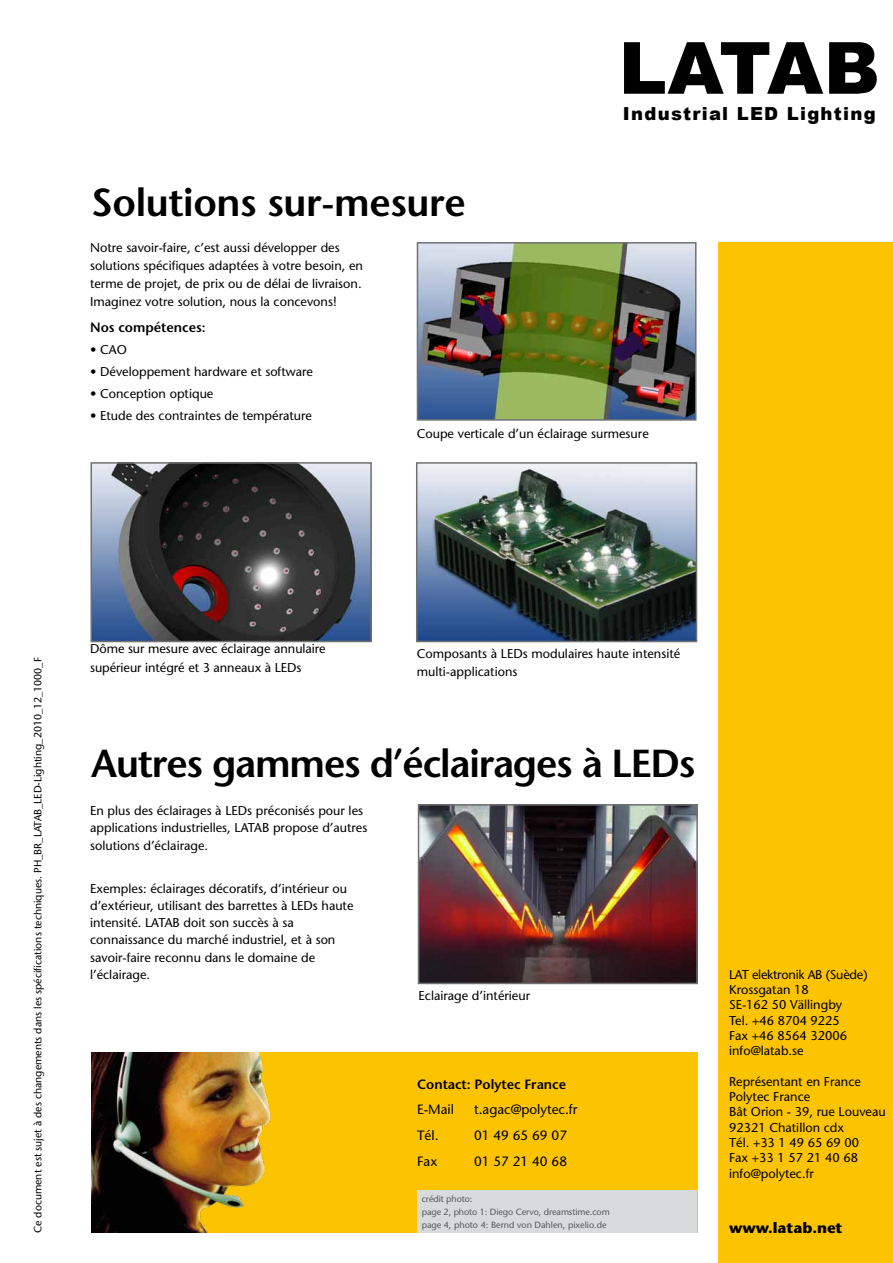
<style>
.page{position:relative;width:893px;height:1263px;background:#fff}
.page>*{position:absolute;margin:0;border:0;box-sizing:border-box;transform-origin:0 0}
.t1{font:900 72px "Arial";letter-spacing:-.025em;color:#000}
.t2{font:600 39px "Stone Sans LT";letter-spacing:-.03em;color:#000}
.t3{font:600 39px "Stone Sans LT";letter-spacing:-.01em;color:#000}
.t4{font:900 18px "Arial";letter-spacing:.07em;color:#000}
.t5{font:700 15px "Stone Sans LT";color:#000}
.t6{font:13.5px "Stone Sans LT";color:#000}
.t7{font:600 13.5px "Stone Sans LT";color:#000}
.t8{font:12.75px/15.3px "Stone Sans LT";color:#000}
.t9{font:10.5px "Stone Sans LT";color:#000}
.t10{font:9px/13.2px "Stone Sans LT";letter-spacing:-.01em;color:#58585a}
</style>
<div class="page">
<div style="left:718px;top:242px;width:175px;height:1020px;background:#fcc400"></div>
<img style="left:421px;top:807px;width:274px;height:174px">
<div style="left:418px;top:804px;width:280px;height:180px;border:2px solid #707172"></div>
<img style="left:419px;top:465px;width:275px;height:174px">
<div style="left:416px;top:462px;width:281px;height:180px;border:2px solid #707172"></div>
<img style="left:420px;top:245px;width:273px;height:173px">
<div style="left:417px;top:242px;width:279px;height:179px;border:2px solid #707172"></div>
<div style="left:150px;top:1053px;width:547px;height:180px;background:#fcc400"></div>
<img style="left:91px;top:1053px;width:180px;height:180px">
<div style="left:417px;top:1191px;width:280px;height:42px;background:#d9dadb"></div>
<img style="left:94px;top:465px;width:275px;height:174px">
<div style="left:91px;top:462px;width:281px;height:180px;border:2px solid #707172"></div>
<h2 class="t3" style="left:91px;top:179px;width:376px">Solutions sur-mesure</h2>
<p class="t8" style="left:90px;top:238px;width:274px;line-height:18px">Notre savoir-faire, c’est aussi développer des solutions spécifiques adaptées à votre besoin, en terme de projet, de prix ou de délai de livraison.<br>Imaginez votre solution, nous la concevons!</p>
<p class="t7" style="left:90px;top:319px;width:117px">Nos compétences:</p>
<p class="t8" style="left:90px;top:342px;width:38px">• CAO</p>
<p class="t8" style="left:90px;top:364px;width:224px">• Développement hardware et software</p>
<p class="t8" style="left:90px;top:386px;width:125px">• Conception optique</p>
<p class="t8" style="left:90px;top:408px;width:223px">• Etude des contraintes de température</p>
<h1 class="t1" style="left:619px;top:16px;width:263px">LATAB</h1>
<h3 class="t4" style="left:623px;top:100px;width:254px">Industrial LED Lighting</h3>
<p class="t8" style="left:417px;top:426px;width:234px">Coupe verticale d’un éclairage surmesure</p>
<p class="t9" style="left:31px;top:1233px;width:577px;rotate:-90deg">Ce document est sujet à des changements dans les spécifications techniques. PH_BR_LATAB_LED-Lighting_2010_12_1000_F</p>
<p class="t8" style="left:90px;top:640px;width:237px;line-height:18px">Dôme sur mesure avec éclairage annulaire supérieur intégré et 3 anneaux à LEDs</p>
<p class="t8" style="left:417px;top:644px;width:265px;line-height:18px">Composants à LEDs modulaires haute intensité multi-applications</p>
<h2 class="t2" style="left:91px;top:740px;width:606px">Autres gammes d’éclairages à LEDs</h2>
<p class="t8" style="left:90px;top:802px;width:279px;line-height:17.2px">En plus des éclairages à LEDs préconisés pour les applications industrielles, LATAB propose d’autres solutions d’éclairage.</p>
<p class="t8" style="left:90px;top:879px;width:265px;line-height:17.2px">Exemples: éclairages décoratifs, d’intérieur ou d’extérieur, utilisant des barrettes à LEDs haute intensité. LATAB doit son succès à sa connaissance du marché industriel, et à son savoir-faire reconnu dans le domaine de l’éclairage.</p>
<p class="t8" style="left:418px;top:988px;width:113px">Eclairage d’intérieur</p>
<p class="t7" style="left:417px;top:1076px;width:151px">Contact: Polytec France</p>
<p class="t6" style="left:417px;top:1102px;width:38px">E-Mail</p>
<p class="t6" style="left:474px;top:1102px;width:105px">t.agac@polytec.fr</p>
<p class="t6" style="left:417px;top:1127px;width:23px">Tél.</p>
<p class="t6" style="left:474px;top:1127px;width:94px">01 49 65 69 07</p>
<p class="t6" style="left:417px;top:1153px;width:22px">Fax</p>
<p class="t6" style="left:474px;top:1153px;width:94px">01 57 21 40 68</p>
<p class="t10" style="left:422px;top:1192px;width:189px">crédit photo:<br>page 2, photo 1: Diego Cervo, dreamstime.com page 4, photo 4: Bernd von Dahlen, pixelio.de</p>
<p class="t8" style="left:729px;top:967px;width:140px">LAT elektronik AB (Suède)<br>Krossgatan 18<br>SE-162 50 Vällingby<br>Tel. +46 8704 9225<br>Fax +46 8564 32006 info@latab.se</p>
<p class="t8" style="left:729px;top:1074px;width:158px">Représentant en France<br>Polytec France<br>Bât Orion - 39, rue Louveau<br>92321 Chatillon cdx<br>Tél. +33 1 49 65 69 00<br>Fax +33 1 57 21 40 68 info@polytec.fr</p>
<p class="t5" style="left:729px;top:1218px;width:115px">www.latab.net</p>
</div>
